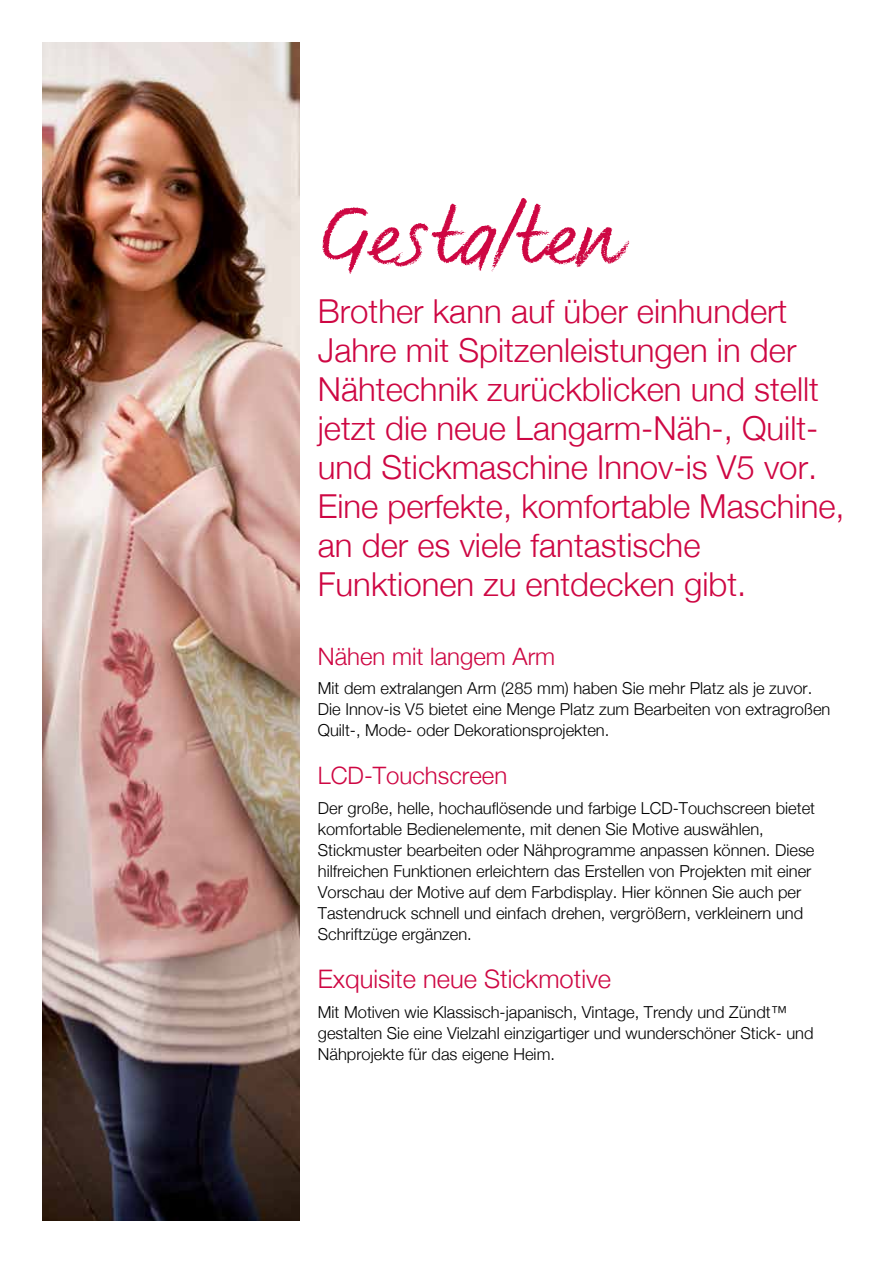
<style>
.page{position:relative;width:893px;height:1263px;background:#fff}
.page>*{position:absolute;margin:0;border:0;box-sizing:border-box;transform-origin:0 0}
.t1{font:82.5px "FS Sammy";color:#ce0743}
.t2{font:300 33px/39px "Helvetica Neue";color:#ce0743}
.t3{font:300 25.5px "Helvetica Neue";color:#ce0743}
.t4{font:300 24px "Helvetica Neue";color:#ce0743}
.t5{font:300 16.5px/21px "Helvetica Neue";color:#000}
</style>
<div class="page">
<img style="left:43px;top:43px;width:257px;height:1177px">
<h1 class="t1" style="left:318px;top:186px;width:303px">Gestalten</h1>
<p class="t2" style="left:318px;top:291px;width:528px">Brother kann auf über einhundert Jahre mit Spitzenleistungen in der Nähtechnik zurückblicken und stellt jetzt die neue Langarm-Näh-, Quilt&shy;und Stickmaschine Innov-is V5 vor.<br>Eine perfekte, komfortable Maschine, an der es viele fantastische Funktionen zu entdecken gibt.</p>
<h3 class="t4" style="left:318px;top:641px;width:239px">Nähen mit langem Arm</h3>
<p class="t5" style="left:318px;top:677px;width:514px">Mit dem extralangen Arm (285 mm) haben Sie mehr Platz als je zuvor.<br>Die Innov-is V5 bietet eine Menge Platz zum Bearbeiten von extragroßen<br>Quilt-, Mode- oder Dekorationsprojekten.</p>
<h3 class="t4" style="left:318px;top:761px;width:191px">LCD-Touchscreen</h3>
<p class="t5" style="left:318px;top:797px;width:499px">Der große, helle, hochauflösende und farbige LCD-Touchscreen bietet komfortable Bedienelemente, mit denen Sie Motive auswählen, Stickmuster bearbeiten oder Nähprogramme anpassen können. Diese hilfreichen Funktionen erleichtern das Erstellen von Projekten mit einer Vorschau der Motive auf dem Farbdisplay. Hier können Sie auch per Tastendruck schnell und einfach drehen, vergrößern, verkleinern und Schriftzüge ergänzen.</p>
<h3 class="t3" style="left:318px;top:963px;width:295px">Exquisite neue Stickmotive</h3>
<p class="t5" style="left:318px;top:1001px;width:497px">Mit Motiven wie Klassisch-japanisch, Vintage, Trendy und Zündt™ gestalten Sie eine Vielzahl einzigartiger und wunderschöner Stick- und<br>Nähprojekte für das eigene Heim.</p>
</div>
